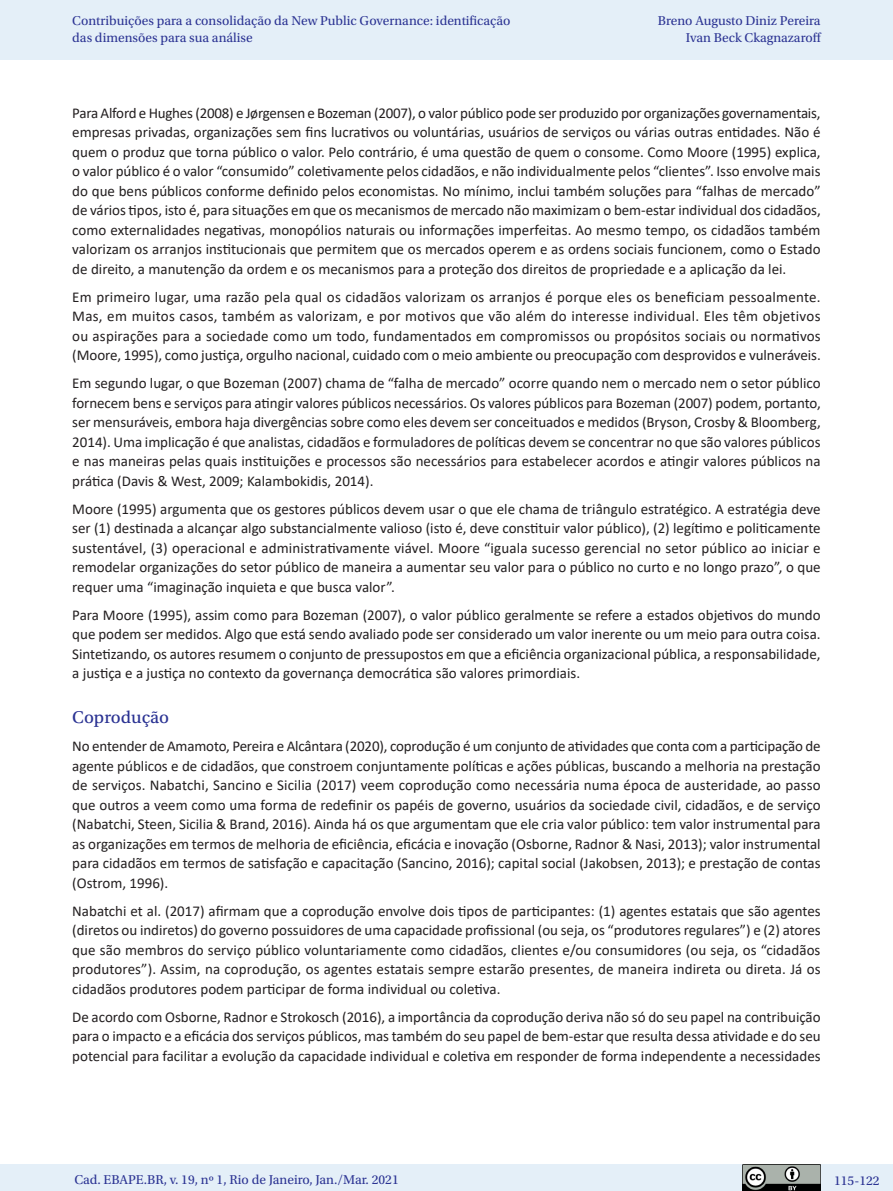
<style>
.page{position:relative;width:893px;height:1191px;background:#fff}
.page>*{position:absolute;margin:0;border:0;box-sizing:border-box;transform-origin:0 0}
._07_2_sub2{font:18px "Utopia Std Capt";color:#2b3393}
._06_0_texto{font:15px/19.5px "Calibri";color:#231f20;text-align:justify}
.t1{font:13.5px/16.5px "Utopia Std";color:#2b3393}
</style>
<div class="page">
<div style="left:0;top:0;width:893px;height:60px;background:#e4eff8"></div>
<div style="left:0;top:1164px;width:893px;height:27px;background:#e4eff8"></div>
<img style="left:743px;top:1164px;width:78px;height:27px">
<p class="t1" style="left:72px;top:13px;width:440px">Contribuições para a consolidação da New Public Governance: identificação das dimensões para sua análise</p>
<p class="t1" style="left:658px;top:13px;width:165px;text-align:right">Breno Augusto Diniz Pereira<br>Ivan Beck Ckagnazaroff</p>
<p class="_06_0_texto" style="left:72px;top:102px;width:750px">Para Alford e Hughes (2008) e Jørgensen e Bozeman (2007), o valor público pode ser produzido por organizações governamentais, empresas privadas, organizações sem fins lucrativos ou voluntárias, usuários de serviços ou várias outras entidades. Não é quem o produz que torna público o valor. Pelo contrário, é uma questão de quem o consome. Como Moore (1995) explica, o valor público é o valor “consumido” coletivamente pelos cidadãos, e não individualmente pelos “clientes”. Isso envolve mais do que bens públicos conforme definido pelos economistas. No mínimo, inclui também soluções para “falhas de mercado” de vários tipos, isto é, para situações em que os mecanismos de mercado não maximizam o bem-estar individual dos cidadãos, como externalidades negativas, monopólios naturais ou informações imperfeitas. Ao mesmo tempo, os cidadãos também valorizam os arranjos institucionais que permitem que os mercados operem e as ordens sociais funcionem, como o Estado de direito, a manutenção da ordem e os mecanismos para a proteção dos direitos de propriedade e a aplicação da lei.</p>
<p class="_06_0_texto" style="left:72px;top:286px;width:750px">Em primeiro lugar, uma razão pela qual os cidadãos valorizam os arranjos é porque eles os beneficiam pessoalmente.<br>Mas, em muitos casos, também as valorizam, e por motivos que vão além do interesse individual. Eles têm objetivos ou aspirações para a sociedade como um todo, fundamentados em compromissos ou propósitos sociais ou normativos (Moore, 1995), como justiça, orgulho nacional, cuidado com o meio ambiente ou preocupação com desprovidos e vulneráveis.</p>
<p class="_06_0_texto" style="left:72px;top:373px;width:750px">Em segundo lugar, o que Bozeman (2007) chama de “falha de mercado” ocorre quando nem o mercado nem o setor público fornecem bens e serviços para atingir valores públicos necessários. Os valores públicos para Bozeman (2007) podem, portanto, ser mensuráveis, embora haja divergências sobre como eles devem ser conceituados e medidos (Bryson, Crosby &amp; Bloomberg, 2014). Uma implicação é que analistas, cidadãos e formuladores de políticas devem se concentrar no que são valores públicos e nas maneiras pelas quais instituições e processos são necessários para estabelecer acordos e atingir valores públicos na prática (Davis &amp; West, 2009; Kalambokidis, 2014).</p>
<p class="_06_0_texto" style="left:72px;top:498px;width:750px">Moore (1995) argumenta que os gestores públicos devem usar o que ele chama de triângulo estratégico. A estratégia deve ser (1) destinada a alcançar algo substancialmente valioso (isto é, deve constituir valor público), (2) legítimo e politicamente sustentável, (3) operacional e administrativamente viável. Moore “iguala sucesso gerencial no setor público ao iniciar e remodelar organizações do setor público de maneira a aumentar seu valor para o público no curto e no longo prazo”, o que requer uma “imaginação inquieta e que busca valor”.</p>
<p class="_06_0_texto" style="left:72px;top:604px;width:750px">Para Moore (1995), assim como para Bozeman (2007), o valor público geralmente se refere a estados objetivos do mundo que podem ser medidos. Algo que está sendo avaliado pode ser considerado um valor inerente ou um meio para outra coisa.<br>Sintetizando, os autores resumem o conjunto de pressupostos em que a eficiência organizacional pública, a responsabilidade, a justiça e a justiça no contexto da governança democrática são valores primordiais.</p>
<p class="_07_2_sub2" style="left:72px;top:707px;width:98px">Coprodução</p>
<p class="_06_0_texto" style="left:72px;top:736px;width:750px">No entender de Amamoto, Pereira e Alcântara (2020), coprodução é um conjunto de atividades que conta com a participação de agente públicos e de cidadãos, que constroem conjuntamente políticas e ações públicas, buscando a melhoria na prestação de serviços. Nabatchi, Sancino e Sicilia (2017) veem coprodução como necessária numa época de austeridade, ao passo que outros a veem como uma forma de redefinir os papéis de governo, usuários da sociedade civil, cidadãos, e de serviço (Nabatchi, Steen, Sicilia &amp; Brand, 2016). Ainda há os que argumentam que ele cria valor público: tem valor instrumental para as organizações em termos de melhoria de eficiência, eficácia e inovação (Osborne, Radnor &amp; Nasi, 2013); valor instrumental para cidadãos em termos de satisfação e capacitação (Sancino, 2016); capital social (Jakobsen, 2013); e prestação de contas (Ostrom, 1996).</p>
<p class="_06_0_texto" style="left:72px;top:900px;width:750px">Nabatchi et al. (2017) afirmam que a coprodução envolve dois tipos de participantes: (1) agentes estatais que são agentes (diretos ou indiretos) do governo possuidores de uma capacidade profissional (ou seja, os “produtores regulares”) e (2) atores que são membros do serviço público voluntariamente como cidadãos, clientes e/ou consumidores (ou seja, os “cidadãos produtores”). Assim, na coprodução, os agentes estatais sempre estarão presentes, de maneira indireta ou direta. Já os cidadãos produtores podem participar de forma individual ou coletiva.</p>
<p class="_06_0_texto" style="left:72px;top:1006px;width:750px">De acordo com Osborne, Radnor e Strokosch (2016), a importância da coprodução deriva não só do seu papel na contribuição para o impacto e a eficácia dos serviços públicos, mas também do seu papel de bem-estar que resulta dessa atividade e do seu potencial para facilitar a evolução da capacidade individual e coletiva em responder de forma independente a necessidades</p>
<p class="t1" style="left:74px;top:1171px;width:326px">Cad. EBAPE.BR, v. 19, nº 1, Rio de Janeiro, Jan./Mar. 2021</p>
<p class="t1" style="left:834px;top:1172px;width:47px">115-122</p>
</div>
